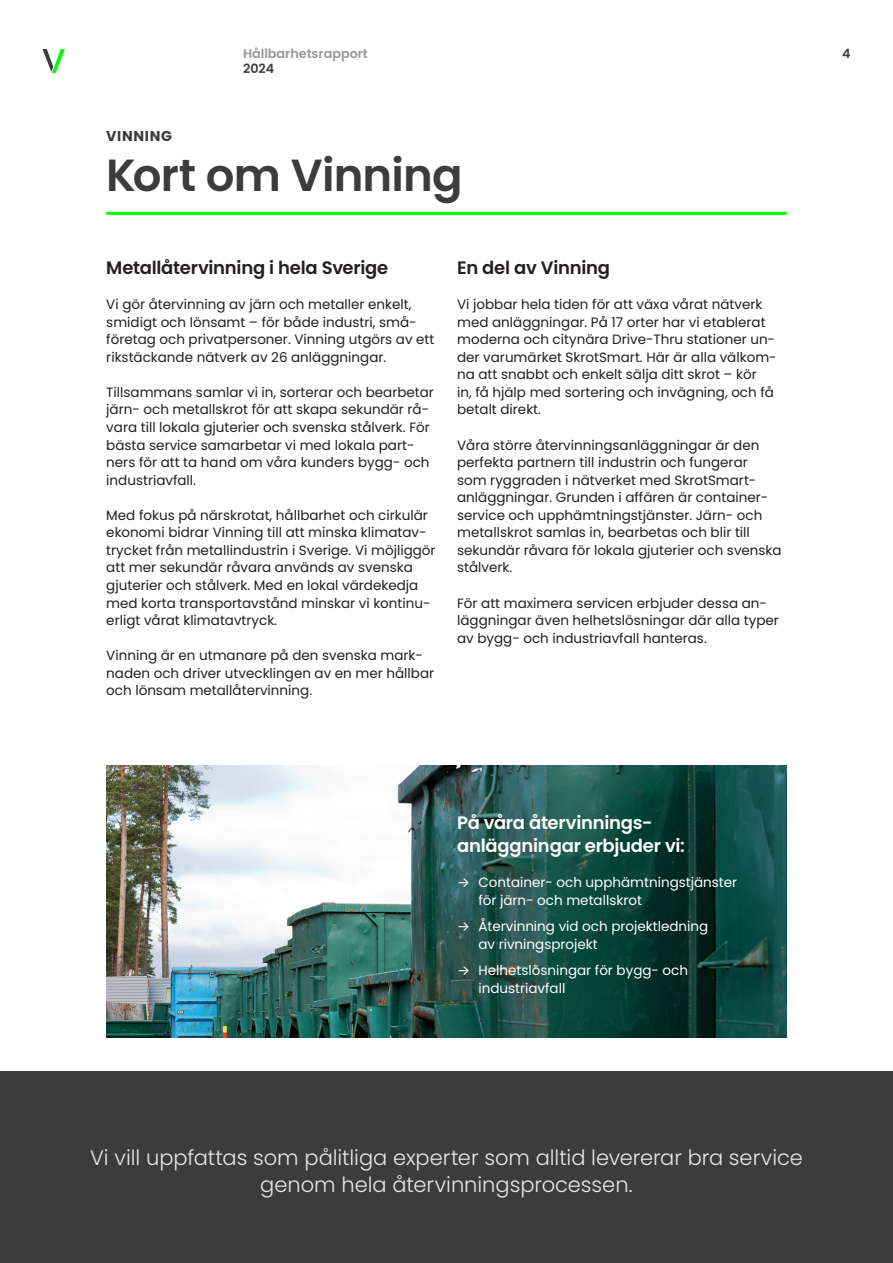
<style>
.page{position:relative;width:893px;height:1263px;background:#fff}
.page>*{position:absolute;margin:0;border:0;box-sizing:border-box;transform-origin:0 0}
.t1{font:600 45px "Poppins";letter-spacing:-.02em;color:#3c3c3c}
.Ingress{font:300 21px/27.3px "Poppins";color:#e7e7e7;text-align:center}
.t2{font:600 18px "Poppins";letter-spacing:-.015em;color:#231f20}
.t3{font:600 18px/23.4px "Poppins";letter-spacing:-.015em;color:#fff}
.Pre_H1{font:700 14.25px "Poppins";letter-spacing:.05em;color:#3c3c3c}
.t4{font:13.5px/17.5px "Poppins";color:#231f20}
.t5{font:13.5px/17.5px "Poppins";color:#fff}
.t6{font:600 12.75px "Poppins";color:#999}
.t7{font:600 12.75px "Poppins";color:#3c3c3c}
.s1{font-family:"Inter"}
</style>
<div class="page">
<hr style="left:892px;top:0;width:1px;height:1263px;background:#e7e7e7">
<hr style="left:106px;top:212px;width:681px;height:3px;background:#00ff02">
<img style="left:106px;top:765px;width:681px;height:272px">
<div style="left:0;top:1071px;width:893px;height:192px;background:#3c3c3c"></div>
<svg style="left:43px;top:49px;width:22px;height:24px"></svg>
<p class="t6" style="left:243px;top:46px;width:126px">Hållbarhetsrapport</p>
<p class="t7" style="left:243px;top:61px;width:33px">2024</p>
<p class="Pre_H1" style="left:106px;top:128px;width:67px">VINNING</p>
<h1 class="t1" style="left:106px;top:149px;width:358px">Kort om Vinning</h1>
<h3 class="t2" style="left:106px;top:257px;width:283px">Metallåtervinning i hela Sverige</h3>
<p class="t4" style="left:106px;top:296px;width:330px">Vi gör återvinning av järn och metaller enkelt, smidigt och lönsamt – för både industri, små&shy;företag och privatpersoner. Vinning utgörs av ett rikstäckande nätverk av 26 anläggningar.</p>
<p class="t4" style="left:106px;top:383px;width:329px">Tillsammans samlar vi in, sorterar och bearbetar järn- och metallskrot för att skapa sekundär rå&shy;vara till lokala gjuterier och svenska stålverk. För bästa service samarbetar vi med lokala part&shy;ners för att ta hand om våra kunders bygg- och industriavfall.</p>
<p class="t4" style="left:106px;top:506px;width:331px">Med fokus på närskrotat, hållbarhet och cirkulär ekonomi bidrar Vinning till att minska klimatav&shy;trycket från metallindustrin i Sverige. Vi möjliggör att mer sekundär råvara används av svenska gjuterier och stålverk. Med en lokal värdekedja med korta transportavstånd minskar vi kontinu&shy;erligt vårat klimatavtryck.</p>
<p class="t4" style="left:106px;top:647px;width:329px">Vinning är en utmanare på den svenska mark&shy;naden och driver utvecklingen av en mer hållbar och lönsam metallåtervinning.</p>
<h3 class="t2" style="left:457px;top:257px;width:154px">En del av Vinning</h3>
<p class="t4" style="left:457px;top:296px;width:321px">Vi jobbar hela tiden för att växa vårat nätverk med anläggningar. På 17 orter har vi etablerat moderna och citynära Drive-Thru stationer un&shy;der varumärket SkrotSmart. Här är alla välkom&shy;na att snabbt och enkelt sälja ditt skrot – kör<br>in, få hjälp med sortering och invägning, och få betalt direkt.</p>
<p class="t4" style="left:457px;top:436px;width:326px">Våra större återvinningsanläggningar är den perfekta partnern till industrin och fungerar<br>som ryggraden i nätverket med SkrotSmart&shy;anläggningar. Grunden i affären är container&shy;service och upphämtningstjänster. Järn- och metallskrot samlas in, bearbetas och blir till sekundär råvara för lokala gjuterier och svenska stålverk.</p>
<p class="t4" style="left:457px;top:594px;width:323px">För att maximera servicen erbjuder dessa an&shy;läggningar även helhetslösningar där alla typer av bygg- och industriavfall hanteras.</p>
<h3 class="t3" style="left:457px;top:811px;width:229px">På våra återvinnings&shy;anläggningar erbjuder vi:</h3>
<p class="t5" style="left:478px;top:874px;width:260px;text-indent:-21px"><span class="s1">→</span> Container- och upphämtningstjänster för järn- och metallskrot</p>
<p class="t5" style="left:478px;top:918px;width:231px;text-indent:-21px"><span class="s1">→</span> Återvinning vid och projektledning av rivningsprojekt</p>
<p class="t5" style="left:478px;top:961px;width:211px;text-indent:-21px"><span class="s1">→</span> Helhetslösningar för bygg- och industriavfall</p>
<p class="t7" style="left:842px;top:46px;width:10px">4</p>
<p class="Ingress" style="left:90px;top:1144px;width:714px">Vi vill uppfattas som pålitliga experter som alltid levererar bra service genom hela återvinningsprocessen.</p>
</div>
